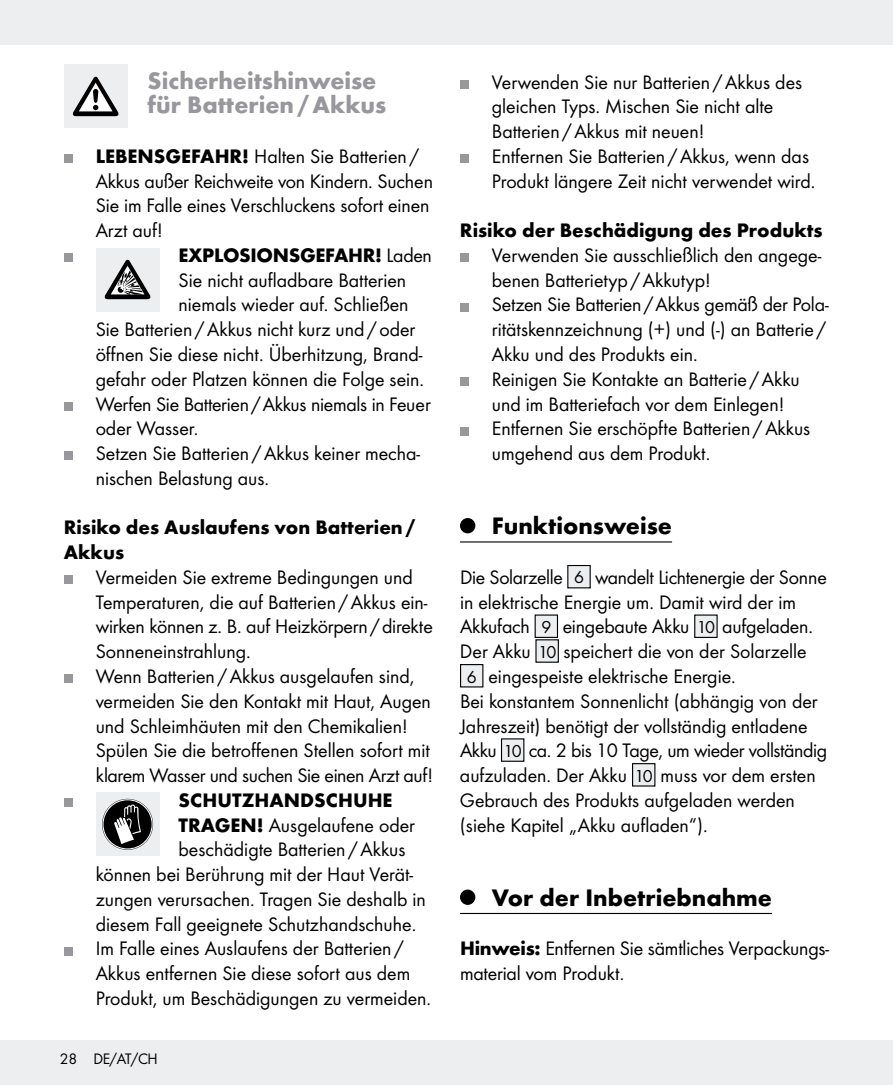
<style>
.page{position:relative;width:893px;height:1085px;background:#fff}
.page>*{position:absolute;margin:0;border:0;box-sizing:border-box;transform-origin:0 0}
.t1{font:700 24.75px/24.8px "Futura";color:#97979c}
.t2{font:700 24.75px "Futura";color:#000}
.t3{font:20.25px/24.8px "Futura Boo";color:#000}
.t4{font:700 20.25px/24.8px "Futura";color:#000}
.t5{font:20.25px "Futura Boo";letter-spacing:-.02em;color:#000}
.t6{font:15.75px "Futura Boo";letter-spacing:-.03em;color:#000}
.s1{font-family:"Futura";font-weight:700}
.s2{font-family:"Futura Boo";font-weight:400}
.s3{font-size:18px}
</style>
<div class="page">
<div style="left:0;top:0;width:893px;height:45px;background:#eceeef"></div>
<div style="left:0;top:1040px;width:893px;height:44px;background:#eceeef"></div>
<div style="left:64px;top:65px;width:64px;height:63px;background:#eceeef"></div>
<svg style="left:73px;top:77px;width:45px;height:39px"></svg>
<div style="left:64px;top:154px;width:8px;height:9px;background:#97979c"></div>
<div style="left:64px;top:253px;width:8px;height:9px;background:#97979c"></div>
<div style="left:96px;top:247px;width:63px;height:64px;background:#eceeef"></div>
<svg style="left:105px;top:260px;width:45px;height:39px"></svg>
<div style="left:64px;top:402px;width:8px;height:8px;background:#97979c"></div>
<div style="left:64px;top:451px;width:8px;height:9px;background:#97979c"></div>
<div style="left:64px;top:575px;width:8px;height:9px;background:#97979c"></div>
<div style="left:64px;top:674px;width:8px;height:9px;background:#97979c"></div>
<div style="left:64px;top:798px;width:8px;height:8px;background:#97979c"></div>
<div style="left:96px;top:792px;width:63px;height:64px;background:#eceeef"></div>
<svg style="left:102px;top:798px;width:51px;height:51px"></svg>
<div style="left:64px;top:946px;width:8px;height:9px;background:#97979c"></div>
<hr style="left:460px;top:541px;width:212px;height:1px;background:#000">
<hr style="left:460px;top:912px;width:312px;height:1px;background:#000">
<div style="left:460px;top:80px;width:9px;height:9px;background:#97979c"></div>
<div style="left:460px;top:154px;width:9px;height:9px;background:#97979c"></div>
<div style="left:460px;top:253px;width:9px;height:9px;background:#97979c"></div>
<div style="left:460px;top:303px;width:9px;height:8px;background:#97979c"></div>
<div style="left:460px;top:377px;width:9px;height:9px;background:#97979c"></div>
<div style="left:460px;top:426px;width:9px;height:9px;background:#97979c"></div>
<div style="left:460px;top:518px;width:15px;height:15px;background:#000;border-radius:50%"></div>
<div style="left:568px;top:565px;width:22px;height:22px;background:#eceeef"></div>
<div style="left:535px;top:615px;width:22px;height:22px;background:#eceeef"></div>
<div style="left:535px;top:614px;width:23px;height:24px;border:1px solid #000"></div>
<div style="left:695px;top:615px;width:22px;height:22px;background:#eceeef"></div>
<div style="left:694px;top:614px;width:24px;height:24px;border:1px solid #000"></div>
<div style="left:536px;top:639px;width:22px;height:23px;background:#eceeef"></div>
<div style="left:461px;top:664px;width:22px;height:22px;background:#eceeef"></div>
<div style="left:460px;top:664px;width:23px;height:23px;border:1px solid #000"></div>
<div style="left:501px;top:738px;width:23px;height:23px;background:#eceeef"></div>
<div style="left:633px;top:763px;width:22px;height:22px;background:#eceeef"></div>
<div style="left:632px;top:763px;width:23px;height:23px;border:1px solid #000"></div>
<div style="left:460px;top:889px;width:15px;height:15px;background:#000;border-radius:50%"></div>
<p class="t1" style="left:148px;top:67px;width:240px">Sicherheitshinweise für Batterien/Akkus</p>
<p class="t3" style="left:96px;top:144px;width:339px"><span class="s1">LEBENSGEFAHR!</span> Halten Sie Batterien / Akkus außer Reichweite von Kindern. Suchen Sie im Falle eines Verschluckens sofort einen Arzt auf!</p>
<p class="t4" style="left:179px;top:242px;width:255px">EXPLOSIONSGEFAHR! <span class="s2">Laden</span></p>
<p class="t3" style="left:179px;top:267px;width:229px">Sie nicht aufladbare Batterien</p>
<p class="t3" style="left:179px;top:292px;width:232px">niemals wieder auf. Schließen</p>
<p class="t3" style="left:96px;top:317px;width:321px">Sie Batterien /Akkus nicht kurz und/oder</p>
<p class="t3" style="left:96px;top:342px;width:328px">öffnen Sie diese nicht. Überhitzung, Brand-</p>
<p class="t3" style="left:96px;top:366px;width:330px">gefahr oder Platzen können die Folge sein.</p>
<p class="t3" style="left:96px;top:391px;width:337px">Werfen Sie Batterien/Akkus niemals in Feuer</p>
<p class="t3" style="left:96px;top:416px;width:104px">oder Wasser.</p>
<p class="t3" style="left:96px;top:441px;width:326px">Setzen Sie Batterien /Akkus keiner mecha-</p>
<p class="t3" style="left:96px;top:465px;width:175px">nischen Belastung aus.</p>
<p class="t4" style="left:64px;top:515px;width:353px">Risiko des Auslaufens von Batterien/<br>Akkus</p>
<p class="t3" style="left:96px;top:564px;width:339px">Vermeiden Sie extreme Bedingungen und Temperaturen, die auf Batterien /Akkus ein&shy;wirken können z. B. auf Heizkörpern/direkte Sonneneinstrahlung.<br>Wenn Batterien /Akkus ausgelaufen sind, vermeiden Sie den Kontakt mit Haut, Augen und Schleimhäuten mit den Chemikalien!<br>Spülen Sie die betroffenen Stellen sofort mit klarem Wasser und suchen Sie einen Arzt auf!</p>
<p class="t4" style="left:179px;top:787px;width:215px">SCHUTZHANDSCHUHE</p>
<p class="t3" style="left:179px;top:812px;width:238px"><span class="s1">TRAGEN!</span> Ausgelaufene oder</p>
<p class="t3" style="left:179px;top:837px;width:228px">beschädigte Batterien /Akkus</p>
<p class="t3" style="left:96px;top:861px;width:319px">können bei Berührung mit der Haut Verät-</p>
<p class="t3" style="left:96px;top:886px;width:332px">zungen verursachen. Tragen Sie deshalb in</p>
<p class="t3" style="left:96px;top:911px;width:322px">diesem Fall geeignete Schutzhandschuhe.</p>
<p class="t3" style="left:96px;top:936px;width:310px">Im Falle eines Auslaufens der Batterien /</p>
<p class="t3" style="left:96px;top:960px;width:316px">Akkus entfernen Sie diese sofort aus dem</p>
<p class="t3" style="left:96px;top:985px;width:337px">Produkt, um Beschädigungen zu vermeiden.</p>
<p class="t6" style="left:60px;top:1048px;width:99px">28 DE/AT/CH</p>
<p class="t3" style="left:492px;top:69px;width:325px">Verwenden Sie nur Batterien /Akkus des gleichen Typs. Mischen Sie nicht alte Batterien /Akkus mit neuen!<br>Entfernen Sie Batterien /Akkus, wenn das Produkt längere Zeit nicht verwendet wird.</p>
<p class="t4" style="left:460px;top:218px;width:364px">Risiko der Beschädigung des Produkts</p>
<p class="t3" style="left:492px;top:243px;width:338px">Verwenden Sie ausschließlich den angege&shy;benen Batterietyp/Akkutyp!<br>Setzen Sie Batterien/Akkus gemäß der Pola&shy;ritätskennzeichnung (+) und (-) an Batterie / Akku und des Produkts ein.<br>Reinigen Sie Kontakte an Batterie /Akku und im Batteriefach vor dem Einlegen!<br>Entfernen Sie erschöpfte Batterien /Akkus umgehend aus dem Produkt.</p>
<p class="t2" style="left:492px;top:510px;width:182px">Funktionsweise</p>
<p class="t3" style="left:460px;top:564px;width:369px">Die Solarzelle <span class="s3">6</span> wandelt Lichtenergie der Sonne</p>
<p class="t3" style="left:460px;top:589px;width:337px">in elektrische Energie um. Damit wird der im</p>
<p class="t3" style="left:460px;top:614px;width:355px">Akkufach <span class="s3">9</span> eingebaute Akku <span class="s3">10</span> aufgeladen.</p>
<p class="t3" style="left:460px;top:639px;width:348px">Der Akku <span class="s3">10</span> speichert die von der Solarzelle</p>
<p class="t3" style="left:467px;top:663px;width:271px"><span class="s3">6</span> eingespeiste elektrische Energie.</p>
<p class="t3" style="left:460px;top:688px;width:359px">Bei konstantem Sonnenlicht (abhängig von der</p>
<p class="t3" style="left:460px;top:713px;width:349px">Jahreszeit) benötigt der vollständig entladene</p>
<p class="t5" style="left:460px;top:738px;width:369px">Akku <span class="s3">10</span> ca. 2 bis 10 Tage, um wieder vollständig</p>
<p class="t3" style="left:460px;top:762px;width:357px">aufzuladen. Der Akku <span class="s3">10</span> muss vor dem ersten</p>
<p class="t3" style="left:460px;top:787px;width:336px">Gebrauch des Produkts aufgeladen werden</p>
<p class="t3" style="left:460px;top:812px;width:249px">(siehe Kapitel „Akku aufladen“).</p>
<p class="t2" style="left:492px;top:882px;width:282px">Vor der Inbetriebnahme</p>
<p class="t3" style="left:460px;top:936px;width:371px"><span class="s1">Hinweis:</span> Entfernen Sie sämtliches Verpackungs&shy;material vom Produkt.</p>
</div>
